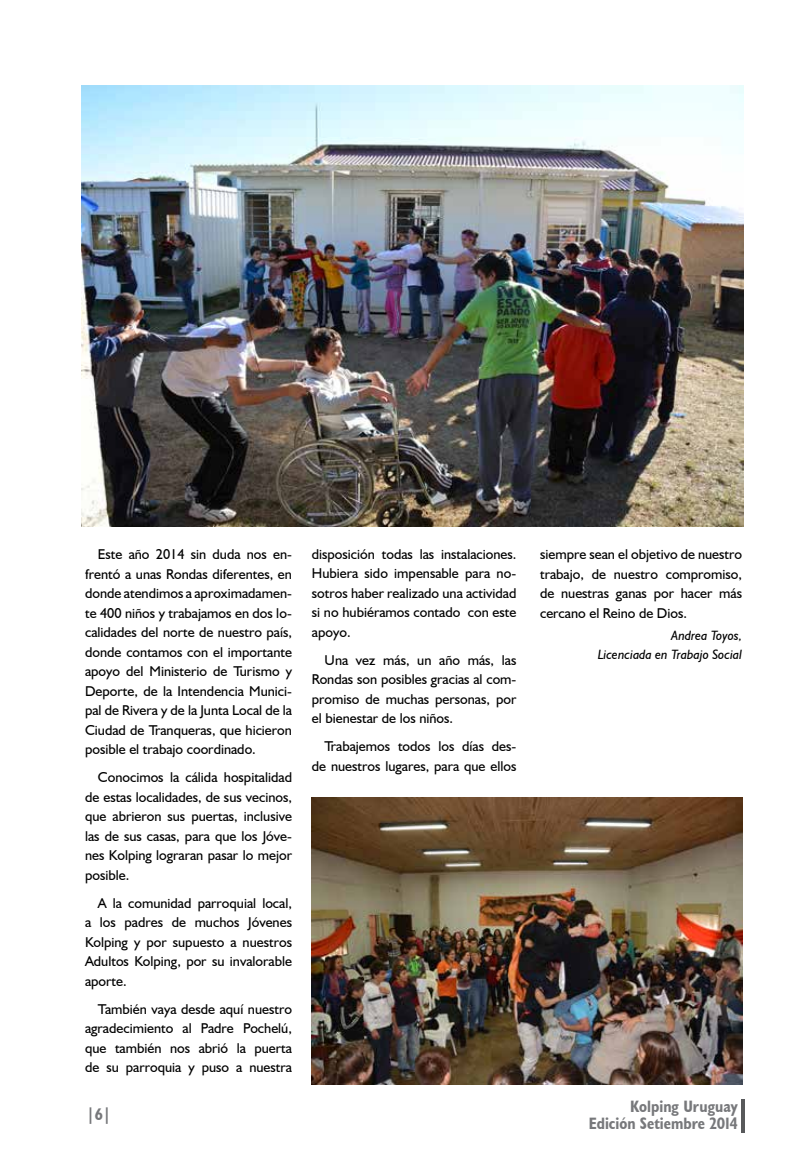
<style>
.page{position:relative;width:808px;height:1170px;background:#fff}
.page>*{position:absolute;margin:0;border:0;box-sizing:border-box;transform-origin:0 0}
.t1{font:700 condensed 16.5px/16.5px "Humanist 521 BT";color:#77787b;text-align:right}
.t2{font:14.25px/19.5px "Humanist 521 BT";color:#000;text-align:justify}
.t3{font:italic 13.5px/19.5px "Humanist 521 BT";color:#000;text-align:right}
</style>
<div class="page">
<hr style="left:741px;top:1099px;width:4px;height:33px;background:#58595b">
<img style="left:81px;top:85px;width:662px;height:442px">
<img style="left:312px;top:797px;width:430px;height:287px">
<p class="t2" style="left:85px;top:544px;width:208px;text-indent:13px">Este año 2014 sin duda nos en&shy;frentó a unas Rondas diferentes, en donde atendimos a aproximadamen&shy;te 400 niños y trabajamos en dos lo&shy;calidades del norte de nuestro país, donde contamos con el importante apoyo del Ministerio de Turismo y Deporte, de la Intendencia Munici&shy;pal de Rivera y de la Junta Local de la Ciudad de Tranqueras, que hicieron posible el trabajo coordinado.</p>
<p class="t2" style="left:85px;top:767px;width:208px;text-indent:13px">Conocimos la cálida hospitalidad de estas localidades, de sus vecinos, que abrieron sus puertas, inclusive las de sus casas, para que los Jóve&shy;nes Kolping lograran pasar lo mejor posible.</p>
<p class="t2" style="left:85px;top:892px;width:208px;text-indent:13px">A la comunidad parroquial local, a los padres de muchos Jóvenes Kolping y por supuesto a nuestros Adultos Kolping, por su invalorable aporte.</p>
<p class="t2" style="left:85px;top:998px;width:208px;text-indent:13px">También vaya desde aquí nuestro agradecimiento al Padre Pochelú, que también nos abrió la puerta de su parroquia y puso a nuestra</p>
<p class="t2" style="left:312px;top:544px;width:206px">disposición todas las instalaciones.<br>Hubiera sido impensable para no&shy;sotros haber realizado una actividad si no hubiéramos contado con este apoyo.</p>
<p class="t2" style="left:312px;top:650px;width:206px;text-indent:13px">Una vez más, un año más, las Rondas son posibles gracias al com&shy;promiso de muchas personas, por el bienestar de los niños.</p>
<p class="t2" style="left:312px;top:736px;width:206px;text-align:right">Trabajemos todos los días des&shy;de nuestros lugares, para que ellos</p>
<p class="t2" style="left:540px;top:544px;width:204px">siempre sean el objetivo de nuestro trabajo, de nuestro compromiso, de nuestras ganas por hacer más cercano el Reino de Dios.</p>
<p class="t3" style="left:598px;top:625px;width:146px">Andrea Toyos,<br>Licenciada en Trabajo Social</p>
<p class="t1" style="left:87px;top:1105px;width:26px">|6|</p>
<p class="t1" style="left:589px;top:1097px;width:151px">Kolping Uruguay<br>Edición Setiembre 2014</p>
</div>
